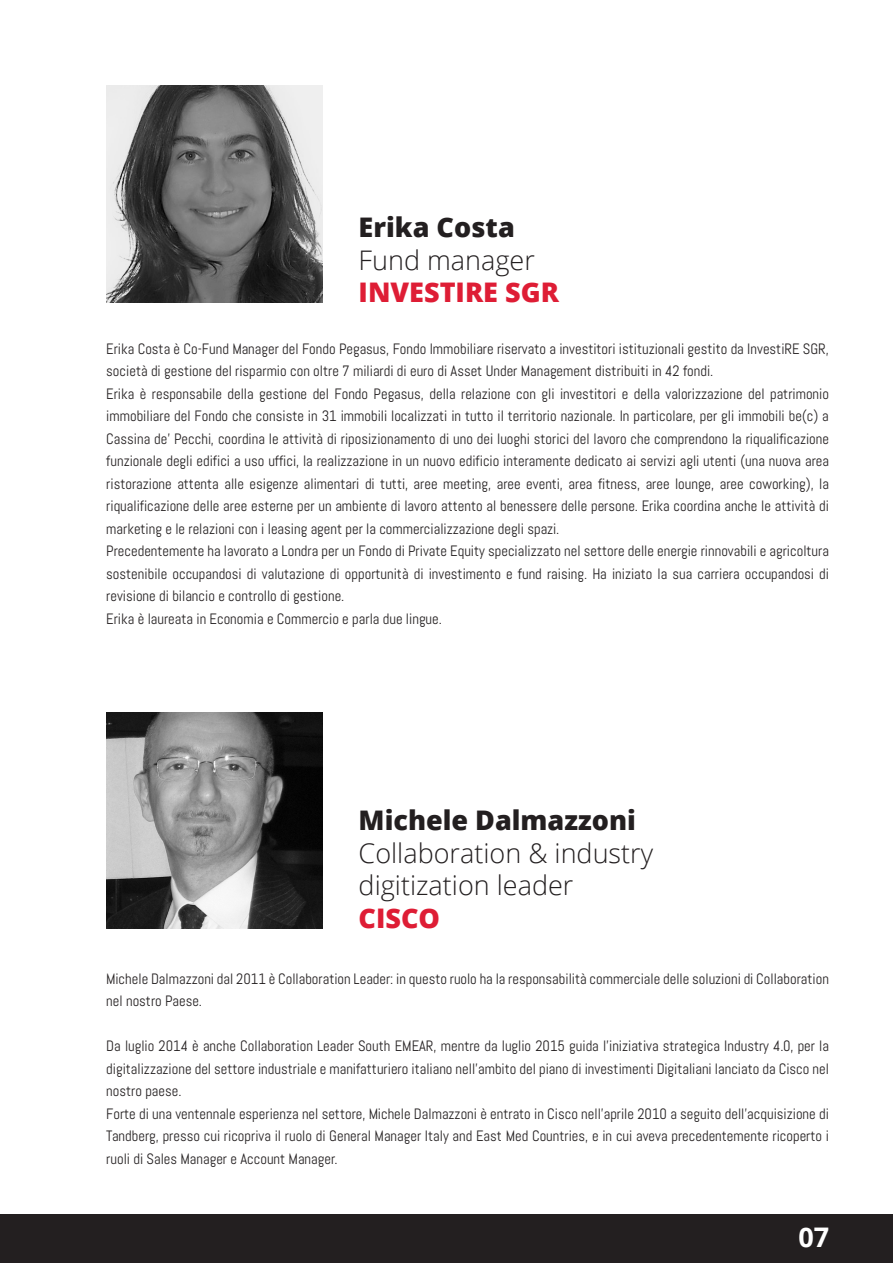
<style>
.page{position:relative;width:893px;height:1263px;background:#fff}
.page>*{position:absolute;margin:0;border:0;box-sizing:border-box;transform-origin:0 0}
.t1{font:300 27px/32.4px "Open Sans";color:#231f20}
.t2{font:800 27px "Open Sans";color:#231f20}
.t3{font:800 27px "Open Sans";color:#de1d35}
.t4{font:700 27px "Open Sans";color:#fff}
.t5{font:15px/22.5px "Abel";color:#231f20}
</style>
<div class="page">
<div style="left:0;top:1214px;width:893px;height:49px;background:#231f20"></div>
<img style="left:106px;top:86px;width:217px;height:216px">
<img style="left:106px;top:712px;width:217px;height:216px">
<h1 class="t2" style="left:359px;top:207px;width:158px">Erika Costa</h1>
<h1 class="t1" style="left:359px;top:243px;width:178px">Fund manager</h1>
<h1 class="t3" style="left:359px;top:272px;width:202px">INVESTIRE SGR</h1>
<p class="t5" style="left:106px;top:337px;width:724px">Erika Costa è Co-Fund Manager del Fondo Pegasus, Fondo Immobiliare riservato a investitori istituzionali gestito da InvestiRE SGR, società di gestione del risparmio con oltre 7 miliardi di euro di Asset Under Management distribuiti in 42 fondi.<br>Erika è responsabile della gestione del Fondo Pegasus, della relazione con gli investitori e della valorizzazione del patrimonio immobiliare del Fondo che consiste in 31 immobili localizzati in tutto il territorio nazionale. In particolare, per gli immobili be(c) a Cassina de’ Pecchi, coordina le attività di riposizionamento di uno dei luoghi storici del lavoro che comprendono la riqualificazione funzionale degli edifici a uso uffici, la realizzazione in un nuovo edificio interamente dedicato ai servizi agli utenti (una nuova area ristorazione attenta alle esigenze alimentari di tutti, aree meeting, aree eventi, area fitness, aree lounge, aree coworking), la riqualificazione delle aree esterne per un ambiente di lavoro attento al benessere delle persone. Erika coordina anche le attività di marketing e le relazioni con i leasing agent per la commercializzazione degli spazi.<br>Precedentemente ha lavorato a Londra per un Fondo di Private Equity specializzato nel settore delle energie rinnovabili e agricoltura sostenibile occupandosi di valutazione di opportunità di investimento e fund raising. Ha iniziato la sua carriera occupandosi di revisione di bilancio e controllo di gestione.<br>Erika è laureata in Economia e Commercio e parla due lingue.</p>
<h1 class="t2" style="left:359px;top:800px;width:279px">Michele Dalmazzoni</h1>
<h1 class="t1" style="left:359px;top:836px;width:296px">Collaboration &amp; industry digitization leader</h1>
<h1 class="t3" style="left:359px;top:897px;width:83px">CISCO</h1>
<p class="t5" style="left:106px;top:967px;width:724px">Michele Dalmazzoni dal 2011 è Collaboration Leader: in questo ruolo ha la responsabilità commerciale delle soluzioni di Collaboration nel nostro Paese.</p>
<p class="t5" style="left:106px;top:1035px;width:724px">Da luglio 2014 è anche Collaboration Leader South EMEAR, mentre da luglio 2015 guida l’iniziativa strategica Industry 4.0, per la digitalizzazione del settore industriale e manifatturiero italiano nell’ambito del piano di investimenti Digitaliani lanciato da Cisco nel nostro paese.<br>Forte di una ventennale esperienza nel settore, Michele Dalmazzoni è entrato in Cisco nell’aprile 2010 a seguito dell’acquisizione di Tandberg, presso cui ricopriva il ruolo di General Manager Italy and East Med Countries, e in cui aveva precedentemente ricoperto i ruoli di Sales Manager e Account Manager.</p>
<h1 class="t4" style="left:798px;top:1218px;width:32px">07</h1>
</div>
